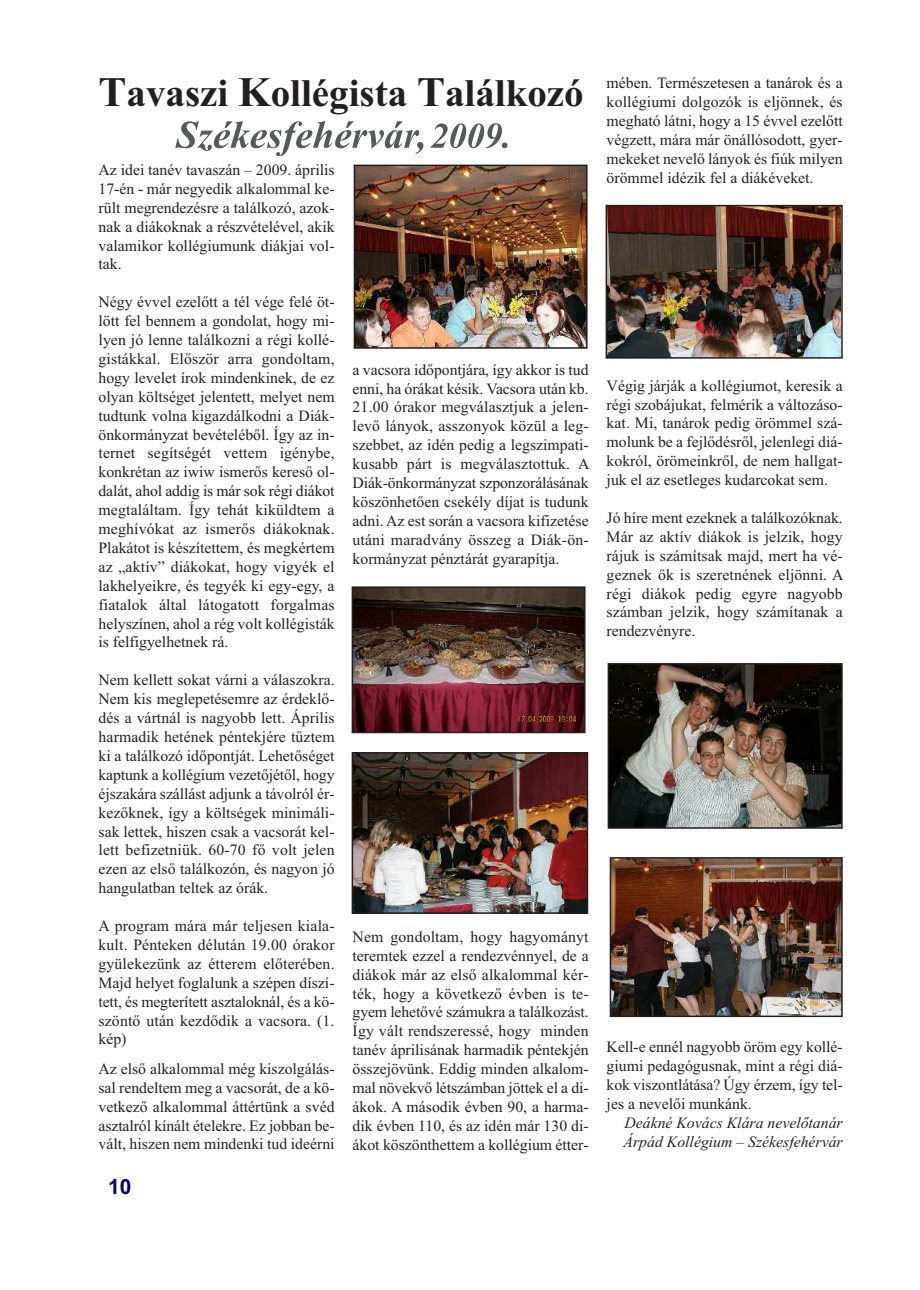
<style>
.page{position:relative;width:920px;height:1290px;background:#fff}
.page>*{position:absolute;margin:0;border:0;box-sizing:border-box;transform-origin:0 0}
.t1{font:700 39px "Times New Roman";color:#231f20}
.t2{font:700 21px "Arial";color:#000080}
.t3{font:15.75px/18.9px "Times New Roman";color:#231f20;text-align:justify}
.t4{font:italic 15.75px/18.9px "Times New Roman";color:#231f20}
.s1{font-size:42px}
</style>
<div class="page">
<svg style="left:175px;top:121px;width:123px;height:30px"></svg>
<svg style="left:430px;top:123px;width:78px;height:25px"></svg>
<img style="left:357px;top:168px;width:228px;height:178px">
<div style="left:354px;top:165px;width:234px;height:184px;border:2px solid #231f20"></div>
<img style="left:355px;top:589px;width:227px;height:141px">
<div style="left:352px;top:586px;width:233px;height:147px;border:2px solid #231f20"></div>
<img style="left:355px;top:755px;width:230px;height:156px">
<div style="left:352px;top:752px;width:236px;height:162px;border:2px solid #231f20"></div>
<img style="left:609px;top:208px;width:231px;height:148px">
<div style="left:606px;top:205px;width:237px;height:154px;border:2px solid #231f20"></div>
<img style="left:611px;top:666px;width:229px;height:160px">
<div style="left:608px;top:663px;width:235px;height:166px;border:2px solid #231f20"></div>
<img style="left:613px;top:860px;width:227px;height:154px">
<div style="left:610px;top:857px;width:233px;height:160px;border:2px solid #231f20"></div>
<h1 class="t1" style="left:99px;top:69px;width:487px"><span class="s1">T</span>avaszi <span class="s1">K</span>ollégista <span class="s1">T</span>alálkozó</h1>
<p class="t3" style="left:99px;top:160px;width:238px">Az idei tanév tavaszán – 2009. április 17-én - már negyedik alkalommal ke&shy;rült megrendezésre a találkozó, azok&shy;nak a diákoknak a részvételével, akik valamikor kollégiumunk diákjai vol&shy;tak.</p>
<p class="t3" style="left:99px;top:292px;width:238px">Négy évvel ezelőtt a tél vége felé öt&shy;lött fel bennem a gondolat, hogy mi&shy;lyen jó lenne találkozni a régi kollé&shy;gistákkal. Először arra gondoltam, hogy levelet írok mindenkinek, de ez olyan költséget jelentett, melyet nem tudtunk volna kigazdálkodni a Diák&shy;önkormányzat bevételéből. Így az in&shy;ternet segítségét vettem igénybe, konkrétan az iwiw ismerős kereső ol&shy;dalát, ahol addig is már sok régi diákot megtaláltam. Így tehát kiküldtem a meghívókat az ismerős diákoknak.<br>Plakátot is készítettem, és megkértem az „aktív” diákokat, hogy vigyék el lakhelyeikre, és tegyék ki egy-egy, a fiatalok által látogatott forgalmas helyszínen, ahol a rég volt kollégisták is felfigyelhetnek rá.</p>
<p class="t3" style="left:99px;top:670px;width:238px">Nem kellett sokat várni a válaszokra.<br>Nem kis meglepetésemre az érdeklő&shy;dés a vártnál is nagyobb lett. Április harmadik hetének péntekjére tűztem ki a találkozó időpontját. Lehetőséget kaptunk a kollégium vezetőjétől, hogy éjszakára szállást adjunk a távolról ér&shy;kezőknek, így a költségek minimáli&shy;sak lettek, hiszen csak a vacsorát kel&shy;lett befizetniük. 60-70 fő volt jelen ezen az első találkozón, és nagyon jó hangulatban teltek az órák.</p>
<p class="t3" style="left:99px;top:916px;width:238px">A program mára már teljesen kiala&shy;kult. Pénteken délután 19.00 órakor gyülekezünk az étterem előterében.<br>Majd helyet foglalunk a szépen díszí&shy;tett, és megterített asztaloknál, és a kö&shy;szöntő után kezdődik a vacsora. (1. kép)</p>
<p class="t3" style="left:99px;top:1059px;width:238px">Az első alkalommal még kiszolgálás&shy;sal rendeltem meg a vacsorát, de a kö&shy;vetkező alkalommal áttértünk a svéd asztalról kínált ételekre. Ez jobban be&shy;vált, hiszen nem mindenki tud ideérni</p>
<h2 class="t2" style="left:108px;top:1174px;width:25px">10</h2>
<p class="t3" style="left:353px;top:360px;width:238px">a vacsora időpontjára, így akkor is tud enni, ha órákat késik. Vacsora után kb.<br>21.00 órakor megválasztjuk a jelen&shy;levő lányok, asszonyok közül a leg&shy;szebbet, az idén pedig a legszimpati&shy;kusabb párt is megválasztottuk. A Diák-önkormányzat szponzorálásának köszönhetően csekély díjat is tudunk adni. Az est során a vacsora kifizetése utáni maradvány összeg a Diák-ön&shy;kormányzat pénztárát gyarapítja.</p>
<p class="t3" style="left:353px;top:927px;width:238px">Nem gondoltam, hogy hagyományt teremtek ezzel a rendezvénnyel, de a diákok már az első alkalommal kér&shy;ték, hogy a következő évben is te&shy;gyem lehetővé számukra a találkozást.<br>Így vált rendszeressé, hogy minden tanév áprilisának harmadik péntekjén összejövünk. Eddig minden alkalom&shy;mal növekvő létszámban jöttek el a di&shy;ákok. A második évben 90, a harma&shy;dik évben 110, és az idén már 130 di&shy;ákot köszönthettem a kollégium étter-</p>
<p class="t3" style="left:607px;top:73px;width:238px">mében. Természetesen a tanárok és a kollégiumi dolgozók is eljönnek, és megható látni, hogy a 15 évvel ezelőtt végzett, mára már önállósodott, gyer&shy;mekeket nevelő lányok és fiúk milyen örömmel idézik fel a diákéveket.</p>
<p class="t3" style="left:607px;top:376px;width:238px">Végig járják a kollégiumot, keresik a régi szobájukat, felmérik a változáso&shy;kat. Mi, tanárok pedig örömmel szá&shy;molunk be a fejlődésről, jelenlegi diá&shy;kokról, örömeinkről, de nem hallgat&shy;juk el az esetleges kudarcokat sem.</p>
<p class="t3" style="left:607px;top:508px;width:238px">Jó híre ment ezeknek a találkozóknak.<br>Már az aktív diákok is jelzik, hogy rájuk is számítsak majd, mert ha vé&shy;geznek ők is szeretnének eljönni. A régi diákok pedig egyre nagyobb számban jelzik, hogy számítanak a rendezvényre.</p>
<p class="t3" style="left:607px;top:1037px;width:238px">Kell-e ennél nagyobb öröm egy kollé&shy;giumi pedagógusnak, mint a régi diá&shy;kok viszontlátása? Úgy érzem, így tel&shy;jes a nevelői munkánk.</p>
<p class="t4" style="left:623px;top:1113px;width:221px">Deákné Kovács Klára nevelőtanár<br>Árpád Kollégium – Székesfehérvár</p>
</div>
